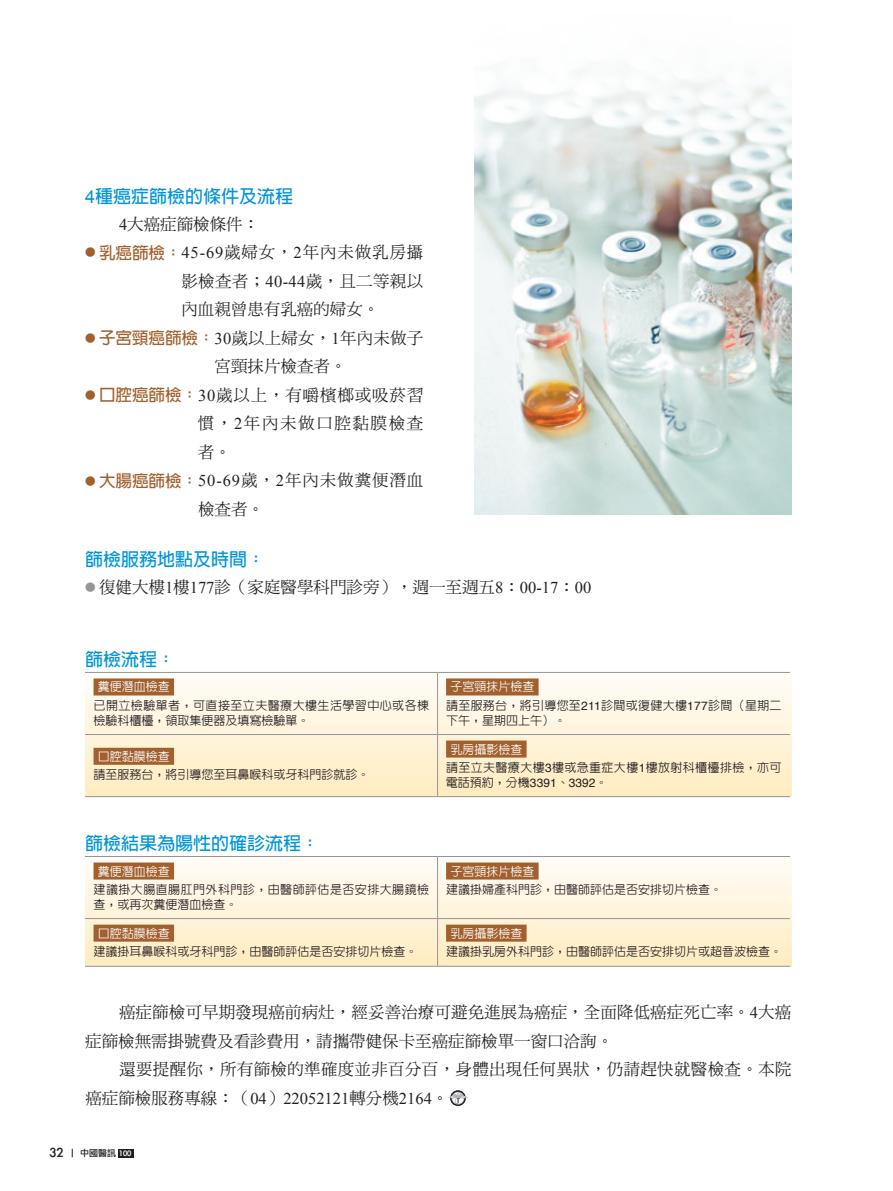
<style>
.page{position:relative;width:893px;height:1191px;background:#fff}
.page>*{position:absolute;margin:0;border:0;box-sizing:border-box;transform-origin:0 0}
.t1{font:700 18px "Lin Gothic";color:#0095d9}
.t2{font:16.5px/28.5px "DF Ming Std W5";letter-spacing:.005em;color:#231f20}
.t3{font:16.5px/28.5px "DF Ming Std W5";letter-spacing:.055em;color:#231f20}
.t4{font:500 12px "New Gothic";color:#231f20}
.t5{font:500 12px/14.4px "New Gothic";letter-spacing:.035em;color:#231f20}
.t6{font:500 12px "New Gothic";color:#fff}
.t7{font:500 12px/18.6px "New Gothic";letter-spacing:.025em;color:#231f20}
.t8{font:500 12px/18.6px "New Gothic";letter-spacing:.03em;color:#231f20}
.t9{font:9px "Li Gothic Med";color:#231f20}
.s1{font-family:"Arial";font-weight:400}
.s2{font-family:"Times New Roman"}
.s3{font-family:"New Gothic";font-weight:700;font-size:10.5px;color:#a1602e}
.s4{font-family:"New Gothic";font-weight:700;color:#a1602e}
.s5{font-size:10.5px;color:#939598}
.s6{color:#fff}
.s7{font-family:"Helvetica";font-weight:400}
.s8{font-size:15px}
</style>
<div class="page">
<div style="left:85px;top:672px;width:706px;height:125px;background:linear-gradient(to bottom,#fffcf8,#ffebc0)"></div>
<div style="left:85px;top:856px;width:706px;height:110px;background:linear-gradient(to bottom,#fffdf8,#ffecc0)"></div>
<hr style="left:85px;top:672px;width:353px;height:1px;background:#939598">
<hr style="left:438px;top:672px;width:352px;height:1px;background:#939598">
<hr style="left:437px;top:673px;width:1px;height:61px;background:#939598">
<hr style="left:85px;top:734px;width:353px;height:1px;background:#939598">
<hr style="left:438px;top:734px;width:352px;height:1px;background:#939598">
<hr style="left:437px;top:735px;width:1px;height:61px;background:#939598">
<hr style="left:85px;top:796px;width:353px;height:1px;background:#939598">
<hr style="left:438px;top:796px;width:352px;height:1px;background:#939598">
<div style="left:94px;top:678px;width:80px;height:17px;background:#a1602e"></div>
<div style="left:446px;top:678px;width:93px;height:17px;background:#a1602e"></div>
<div style="left:94px;top:747px;width:80px;height:18px;background:#a1602e"></div>
<div style="left:446px;top:740px;width:81px;height:17px;background:#a1602e"></div>
<hr style="left:85px;top:856px;width:353px;height:1px;background:#939598">
<hr style="left:438px;top:856px;width:352px;height:1px;background:#939598">
<hr style="left:437px;top:856px;width:1px;height:62px;background:#939598">
<hr style="left:85px;top:918px;width:353px;height:1px;background:#939598">
<hr style="left:438px;top:918px;width:352px;height:1px;background:#939598">
<hr style="left:437px;top:919px;width:1px;height:47px;background:#939598">
<hr style="left:85px;top:966px;width:353px;height:1px;background:#939598">
<hr style="left:438px;top:966px;width:352px;height:1px;background:#939598">
<div style="left:94px;top:862px;width:80px;height:17px;background:#a1602e"></div>
<div style="left:446px;top:862px;width:93px;height:17px;background:#a1602e"></div>
<div style="left:94px;top:924px;width:80px;height:17px;background:#a1602e"></div>
<div style="left:446px;top:924px;width:81px;height:17px;background:#a1602e"></div>
<svg style="left:450px;top:1090px;width:16px;height:16px"></svg>
<svg style="left:448px;top:1091px;width:20px;height:13px"></svg>
<img style="left:474px;top:79px;width:317px;height:435px">
<div style="left:118px;top:1148px;width:15px;height:9px;background:#231f20"></div>
<p class="t1" style="left:85px;top:187px;width:210px"><span class="s1">4</span>種癌症篩檢的條件及流程</p>
<p class="t2" style="left:119px;top:209px;width:142px"><span class="s2">4</span>大癌症篩檢條件：</p>
<p class="t2" style="left:181px;top:238px;width:243px;text-align:justify;text-indent:-96px"><span class="s3">●</span> <span class="s4">乳癌篩檢：</span><span class="s2">45-69</span>歲婦女，<span class="s2">2</span>年內未做乳房攝影檢查者；<span class="s2">40-44</span>歲，且二等親以內血親曾患有乳癌的婦女。</p>
<p class="t2" style="left:215px;top:323px;width:210px;text-indent:-130px"><span class="s3">●</span> <span class="s4">子宮頸癌篩檢：</span><span class="s2">30</span>歲以上婦女，<span class="s2">1</span>年內未做子宮頸抹片檢查者。</p>
<p class="t2" style="left:198px;top:380px;width:227px;text-align:justify;text-indent:-113px"><span class="s3">●</span> <span class="s4">口腔癌篩檢：</span><span class="s2">30</span>歲以上，有嚼檳榔或吸菸習慣，<span class="s2">2</span>年內未做口腔黏膜檢查者。</p>
<p class="t3" style="left:198px;top:466px;width:227px;text-indent:-113px"><span class="s3">●</span> <span class="s4">大腸癌篩檢：</span><span class="s2">50-69</span>歲，<span class="s2">2</span>年內未做糞便潛血檢查者。</p>
<p class="t1" style="left:85px;top:550px;width:181px">篩檢服務地點及時間：</p>
<p class="t2" style="left:85px;top:573px;width:508px"><span class="s5">●</span> 復健大樓<span class="s2">1</span>樓<span class="s2">177</span>診（家庭醫學科門診旁），週一至週五<span class="s2">8</span>：<span class="s2">00-17</span>：<span class="s2">00</span></p>
<p class="t1" style="left:85px;top:650px;width:91px">篩檢流程：</p>
<p class="t6" style="left:98px;top:681px;width:73px">糞便潛血檢查</p>
<p class="t5" style="left:94px;top:698px;width:337px">已開立檢驗單者，可直接至立夫醫療大樓生活學習中心或各棟檢驗科櫃檯，領取集便器及填寫檢驗單。</p>
<p class="t6" style="left:98px;top:750px;width:73px">口腔黏膜檢查</p>
<p class="t4" style="left:94px;top:769px;width:277px">請至服務台，將引導您至耳鼻喉科或牙科門診就診。</p>
<p class="t7" style="left:446px;top:677px;width:337px;text-indent:4px"><span class="s6">子宮頸抹片檢查<br></span>請至服務台，將引導您至<span class="s7">211</span>診間或復健大樓<span class="s7">177</span>診間（星期二</p>
<p class="t4" style="left:446px;top:714px;width:121px">下午，星期四上午）。</p>
<p class="t8" style="left:446px;top:739px;width:337px;text-indent:4px"><span class="s6">乳房攝影檢查<br></span>請至立夫醫療大樓<span class="s7">3</span>樓或急重症大樓<span class="s7">1</span>樓放射科櫃檯排檢，亦可</p>
<p class="t4" style="left:446px;top:776px;width:163px">電話預約，分機<span class="s7">3391</span>、<span class="s7">3392</span>。</p>
<p class="t1" style="left:85px;top:834px;width:235px">篩檢結果為陽性的確診流程：</p>
<p class="t6" style="left:98px;top:865px;width:73px">糞便潛血檢查</p>
<p class="t5" style="left:94px;top:882px;width:337px">建議掛大腸直腸肛門外科門診，由醫師評估是否安排大腸鏡檢查，或再次糞便潛血檢查。</p>
<p class="t6" style="left:98px;top:927px;width:73px">口腔黏膜檢查</p>
<p class="t4" style="left:94px;top:945px;width:325px">建議掛耳鼻喉科或牙科門診，由醫師評估是否安排切片檢查。</p>
<p class="t6" style="left:450px;top:865px;width:85px">子宮頸抹片檢查</p>
<p class="t4" style="left:446px;top:883px;width:277px">建議掛婦產科門診，由醫師評估是否安排切片檢查。</p>
<p class="t6" style="left:450px;top:927px;width:73px">乳房攝影檢查</p>
<p class="t4" style="left:446px;top:945px;width:337px">建議掛乳房外科門診，由醫師評估是否安排切片或超音波檢查。</p>
<p class="t2" style="left:85px;top:997px;width:708px;text-indent:34px">癌症篩檢可早期發現癌前病灶，經妥善治療可避免進展為癌症，全面降低癌症死亡率。<span class="s2">4</span>大癌症篩檢無需掛號費及看診費用，請攜帶健保卡至癌症篩檢單一窗口洽詢。</p>
<p class="t2" style="left:85px;top:1054px;width:708px;text-indent:34px">還要提醒你，所有篩檢的準確度並非百分百，身體出現任何異狀，仍請趕快就醫檢查。本院癌症篩檢服務專線：（<span class="s2">04</span>）<span class="s2">22052121</span>轉分機<span class="s2">2164</span>。</p>
<p class="t9" style="left:50px;top:1148px;width:83px"><span class="s8">32</span> 中國醫訊 <span class="s6">100</span></p>
</div>
